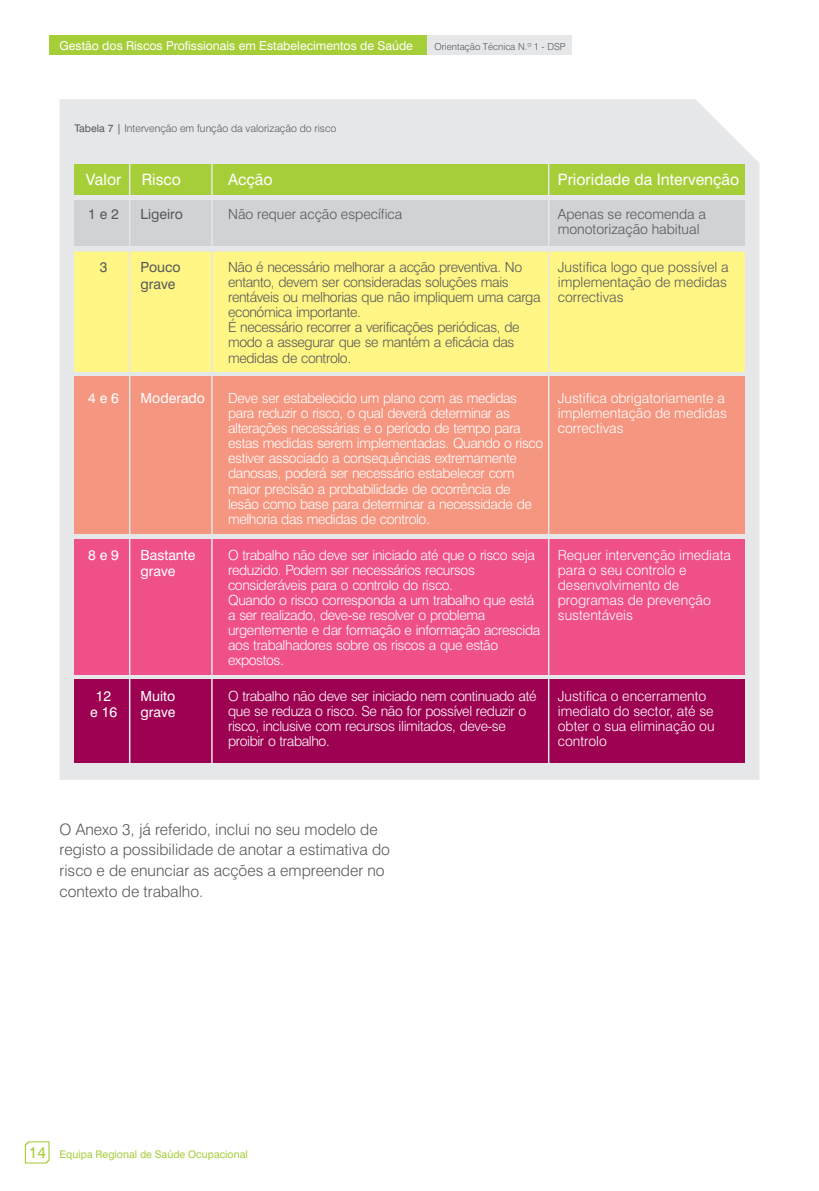
<style>
.page{position:relative;width:819px;height:1191px;background:#fff}
.page>*{position:absolute;margin:0;border:0;box-sizing:border-box;transform-origin:0 0}
.t1{font:300 15.75px/20.8px "Swiss 721 BT";color:#57585a}
.t2{font:15.75px "Swiss 721 BT";color:#fff}
.t3{font:300 14px/15px "Swiss 721 BT";letter-spacing:-.025em;color:#fff}
.t4{font:300 14px/15px "Swiss 721 BT";letter-spacing:-.025em;color:#57585a}
.t5{font:300 14px/15px "Swiss 721 BT";color:#fff}
.t6{font:300 14px/15px "Swiss 721 BT";color:#57585a}
.t7{font:14px/16.8px "Swiss 721 BT";color:#fff}
.t8{font:14px/16.8px "Swiss 721 BT";color:#57585a}
.t9{font:12.25px "Swiss 721 BT";color:#fff}
.t10{font:300 10.5px "Swiss 721 BT";color:#57585a}
.t11{font:10.5px "Swiss 721 BT";color:#a6ce39}
.t12{font:300 9.62px "Swiss 721 BT";color:#57585a}
.s1{font-weight:400}
.s2{font-size:15.75px}
</style>
<div class="page">
<svg style="left:25px;top:1141px;width:25px;height:22px"></svg>
<div style="left:427px;top:35px;width:144px;height:20px;background:#e6e7e9"></div>
<div style="left:50px;top:35px;width:377px;height:20px;background:#a6ce39"></div>
<div style="left:60px;top:99px;width:699px;height:681px;background:#e6e7e9"></div>
<div style="left:74px;top:200px;width:670px;height:45px;background:#d1d2d4"></div>
<hr style="left:74px;top:319px;width:671px;height:1px;background:#e6e7e9">
<div style="left:74px;top:164px;width:670px;height:30px;background:#a6ce39"></div>
<div style="left:74px;top:251px;width:670px;height:120px;background:#fff685"></div>
<hr style="left:74px;top:250px;width:671px;height:2px;background:#e6e7e9">
<div style="left:74px;top:376px;width:670px;height:158px;background:#f59680"></div>
<div style="left:74px;top:539px;width:670px;height:135px;background:#f05089"></div>
<div style="left:74px;top:679px;width:670px;height:84px;background:#9d0151"></div>
<hr style="left:129px;top:164px;width:1px;height:606px;background:#e6e7e9">
<hr style="left:211px;top:164px;width:2px;height:606px;background:#e6e7e9">
<hr style="left:548px;top:164px;width:1px;height:606px;background:#e6e7e9">
<p class="t9" style="left:60px;top:40px;width:355px">Gestão dos Riscos Profissionais em Estabelecimentos de Saúde</p>
<p class="t12" style="left:434px;top:42px;width:133px">Orientação Técnica N.º 1 - DSP</p>
<p class="t10" style="left:74px;top:124px;width:263px"><span class="s1">Tabela 7 |</span> Intervenção em função da valorização do risco</p>
<p class="t2" style="left:86px;top:173px;width:37px">Valor</p>
<p class="t2" style="left:142px;top:173px;width:41px">Risco</p>
<p class="t2" style="left:228px;top:173px;width:46px">Acção</p>
<p class="t2" style="left:557px;top:173px;width:183px">Prioridade da Intervenção</p>
<p class="t8" style="left:88px;top:207px;width:32px">1 e 2</p>
<p class="t6" style="left:228px;top:208px;width:176px">Não requer acção específica</p>
<p class="t6" style="left:557px;top:208px;width:150px">Apenas se recomenda a monotorização habitual</p>
<p class="t8" style="left:141px;top:260px;width:42px">Pouco grave</p>
<p class="t8" style="left:141px;top:207px;width:44px">Ligeiro</p>
<p class="t8" style="left:100px;top:260px;width:9px">3</p>
<p class="t4" style="left:228px;top:261px;width:314px">Não é necessário melhorar a acção preventiva. No entanto, devem ser consideradas soluções mais rentáveis ou melhorias que não impliquem uma carga económica importante.<br>É necessário recorrer a verificações periódicas, de modo a assegurar que se mantém a eficácia das medidas de controlo.</p>
<p class="t4" style="left:557px;top:261px;width:172px;text-align:justify">Justifica logo que possível a implementação de medidas correctivas</p>
<p class="t7" style="left:141px;top:391px;width:66px">Moderado</p>
<p class="t3" style="left:228px;top:392px;width:317px">Deve ser estabelecido um plano com as medidas para reduzir o risco, o qual deverá determinar as alterações necessárias e o período de tempo para estas medidas serem implementadas. Quando o risco estiver associado a consequências extremamente danosas, poderá ser necessário estabelecer com maior precisão a probabilidade de ocorrência de lesão como base para determinar a necessidade de melhoria das medidas de controlo.</p>
<p class="t5" style="left:557px;top:392px;width:171px">Justifica obrigatoriamente a implementação de medidas correctivas</p>
<p class="t7" style="left:88px;top:391px;width:32px">4 e 6</p>
<p class="t7" style="left:88px;top:547px;width:32px">8 e 9</p>
<p class="t7" style="left:90px;top:688px;width:28px;text-align:center">12<br>e 16</p>
<p class="t7" style="left:141px;top:547px;width:56px">Bastante grave</p>
<p class="t3" style="left:228px;top:548px;width:314px">O trabalho não deve ser iniciado até que o risco seja reduzido. Podem ser necessários recursos consideráveis para o controlo do risco.<br>Quando o risco corresponda a um trabalho que está a ser realizado, deve-se resolver o problema urgentemente e dar formação e informação acrescida aos trabalhadores sobre os riscos a que estão expostos.</p>
<p class="t5" style="left:557px;top:548px;width:175px">Requer intervenção imediata para o seu controlo e desenvolvimento de programas de prevenção sustentáveis</p>
<p class="t7" style="left:141px;top:688px;width:36px">Muito grave</p>
<p class="t3" style="left:228px;top:689px;width:310px">O trabalho não deve ser iniciado nem continuado até que se reduza o risco. Se não for possível reduzir o risco, inclusive com recursos ilimitados, deve-se proibir o trabalho.</p>
<p class="t5" style="left:557px;top:689px;width:158px">Justifica o encerramento imediato do sector, até se obter o sua eliminação ou controlo</p>
<p class="t1" style="left:60px;top:820px;width:332px">O Anexo 3, já referido, inclui no seu modelo de registo a possibilidade de anotar a estimativa do risco e de enunciar as acções a empreender no contexto de trabalho.</p>
<p class="t11" style="left:29px;top:1150px;width:220px"><span class="s2">14</span> Equipa Regional de Saúde Ocupacional</p>
</div>
